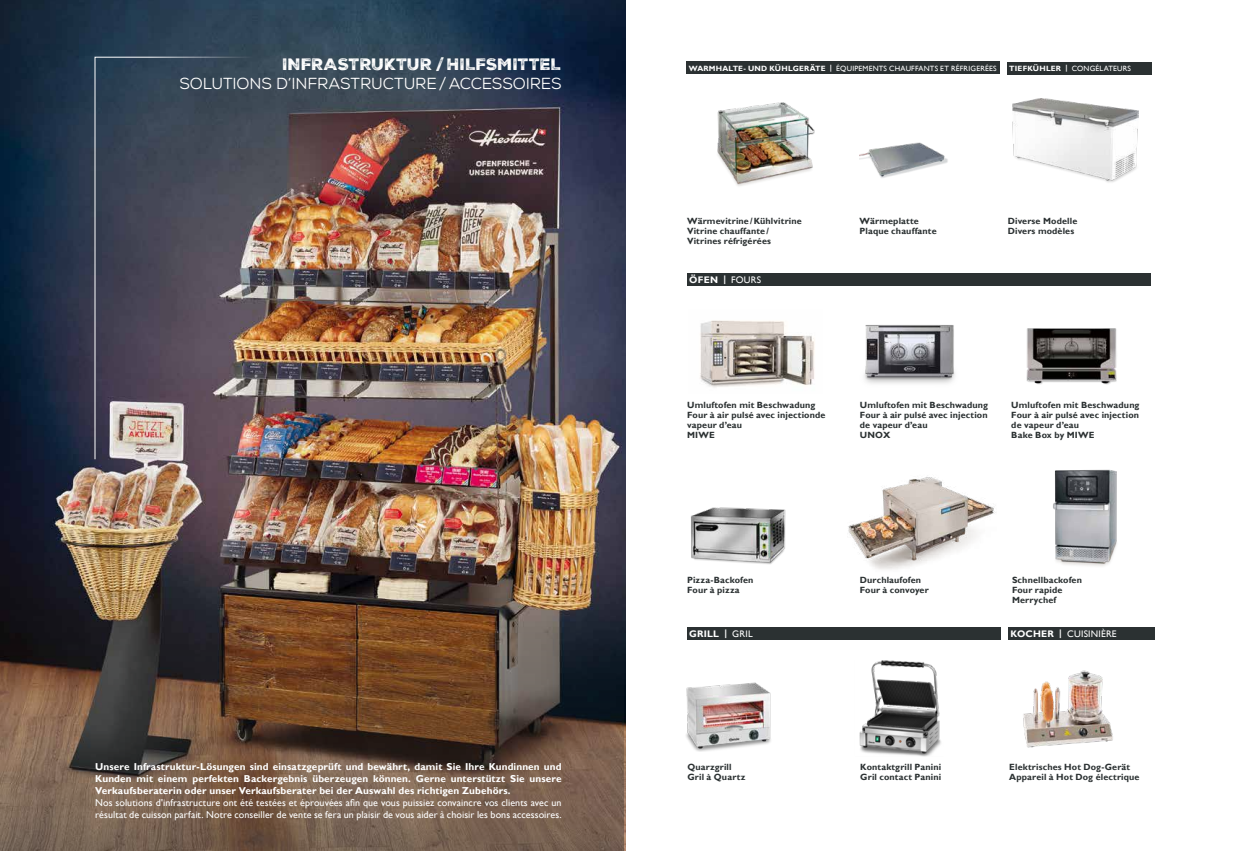
<style>
.page{position:relative;width:1248px;height:851px;background:#fff}
.page>*{position:absolute;margin:0;border:0;box-sizing:border-box;transform-origin:0 0}
.t1{font:16px "Nexa Rust Sans";letter-spacing:-.01em;color:#fff}
.t2{font:16px "Nexa Rust Sans Black 02";letter-spacing:-.005em;color:#fff}
.t3{font:700 10px/12px "Gill Sans";letter-spacing:.015em;color:#fff;text-align:justify}
.t4{font:10px/12px "Gill Sans";letter-spacing:.01em;color:#fff}
.t5{font:700 9.5px "Gill Sans";letter-spacing:.02em;color:#fff}
.t6{font:9.5px "Gill Sans";letter-spacing:.02em;color:#fff}
.t7{font:700 9px/10px "Gill Sans";letter-spacing:.015em;color:#2b3132}
.t8{font:7.6px "Gill Sans";letter-spacing:.025em;color:#fff}
.s1{font-weight:700}
.s2{font-weight:400}
</style>
<div class="page">
<img style="left:0;top:0;width:625px;height:850px">
<img style="left:0;top:507px;width:624px;height:343px">
<img style="left:690px;top:507px;width:96px;height:57px">
<img style="left:848px;top:477px;width:148px;height:93px">
<img style="left:1023px;top:670px;width:90px;height:78px">
<img style="left:717px;top:102px;width:98px;height:84px">
<img style="left:686px;top:682px;width:85px;height:69px">
<img style="left:859px;top:660px;width:82px;height:97px">
<img style="left:859px;top:142px;width:89px;height:36px">
<img style="left:1012px;top:98px;width:126px;height:85px">
<img style="left:700px;top:320px;width:115px;height:68px">
<img style="left:1026px;top:328px;width:91px;height:57px">
<img style="left:864px;top:325px;width:91px;height:59px">
<img style="left:1053px;top:469px;width:64px;height:97px">
<img style="left:94px;top:56px;width:183px;height:404px">
<div style="left:686px;top:62px;width:313px;height:12px;background:#2b3132"></div>
<div style="left:1007px;top:62px;width:144px;height:12px;background:#2b3132"></div>
<div style="left:1007px;top:627px;width:147px;height:12px;background:#2b3132"></div>
<div style="left:686px;top:627px;width:314px;height:12px;background:#2b3132"></div>
<div style="left:686px;top:274px;width:464px;height:12px;background:#2b3132"></div>
<h1 class="t2" style="left:282px;top:53px;width:281px">INFRASTRUKTUR /HILFSMITTEL</h1>
<h1 class="t1" style="left:179px;top:74px;width:383px">SOLUTIONS D’INFRASTRUCTURE/ACCESSOIRES</h1>
<p class="t3" style="left:95px;top:760px;width:468px">Unsere Infrastruktur-Lösungen sind einsatzgeprüft und bewährt, damit Sie Ihre Kundinnen und Kunden mit einem perfekten Backergebnis überzeugen können. Gerne unterstützt Sie unsere Verkaufsberaterin oder unser Verkaufsberater bei der Auswahl des richtigen Zubehörs.</p>
<p class="t4" style="left:95px;top:796px;width:468px">Nos solutions d'infrastructure ont été testées et éprouvées afin que vous puissiez convaincre vos clients avec un résultat de cuisson parfait. Notre conseiller de vente se fera un plaisir de vous aider à choisir les bons accessoires.</p>
<p class="t8" style="left:688px;top:64px;width:309px"><span class="s1">WARMHALTE- UND KÜHLGERÄTE |</span> ÉQUIPEMENTS CHAUFFANTS ET RÉFRIGERÉES</p>
<p class="t8" style="left:1009px;top:64px;width:123px"><span class="s1">TIEFKÜHLER |</span> CONGÉLATEURS</p>
<p class="t7" style="left:687px;top:216px;width:116px">Wärmevitrine/Kühlvitrine<br>Vitrine chauffante/<br>Vitrines réfrigérées</p>
<p class="t5" style="left:689px;top:274px;width:73px">ÖFEN | <span class="s2">FOURS</span></p>
<p class="t7" style="left:859px;top:216px;width:79px">Wärmeplatte<br>Plaque chauffante</p>
<p class="t7" style="left:1007px;top:216px;width:71px">Diverse Modelle<br>Divers modèles</p>
<p class="t7" style="left:687px;top:400px;width:140px">Umluftofen mit Beschwadung<br>Four à air pulsé avec injectionde vapeur d’eau<br>MIWE</p>
<p class="t7" style="left:859px;top:400px;width:130px">Umluftofen mit Beschwadung<br>Four à air pulsé avec injection de vapeur d’eau<br>UNOX</p>
<p class="t7" style="left:1011px;top:400px;width:130px">Umluftofen mit Beschwadung<br>Four à air pulsé avec injection de vapeur d’eau<br>Bake Box by MIWE</p>
<p class="t7" style="left:687px;top:575px;width:68px">Pizza-Backofen<br>Four à pizza</p>
<p class="t7" style="left:859px;top:575px;width:70px">Durchlaufofen<br>Four à convoyer</p>
<p class="t7" style="left:1011px;top:575px;width:71px">Schnellbackofen<br>Four rapide<br>Merrychef</p>
<p class="t5" style="left:689px;top:627px;width:65px">GRILL | <span class="s2">GRIL</span></p>
<p class="t6" style="left:1010px;top:628px;width:108px"><span class="s1">KOCHER |</span> CUISINIÈRE</p>
<p class="t7" style="left:860px;top:762px;width:82px">Kontaktgrill Panini<br>Gril contact Panini</p>
<p class="t7" style="left:687px;top:762px;width:59px">Quarzgrill<br>Gril à Quartz</p>
<p class="t7" style="left:1009px;top:762px;width:132px">Elektrisches Hot Dog-Gerät<br>Appareil à Hot Dog électrique</p>
</div>
